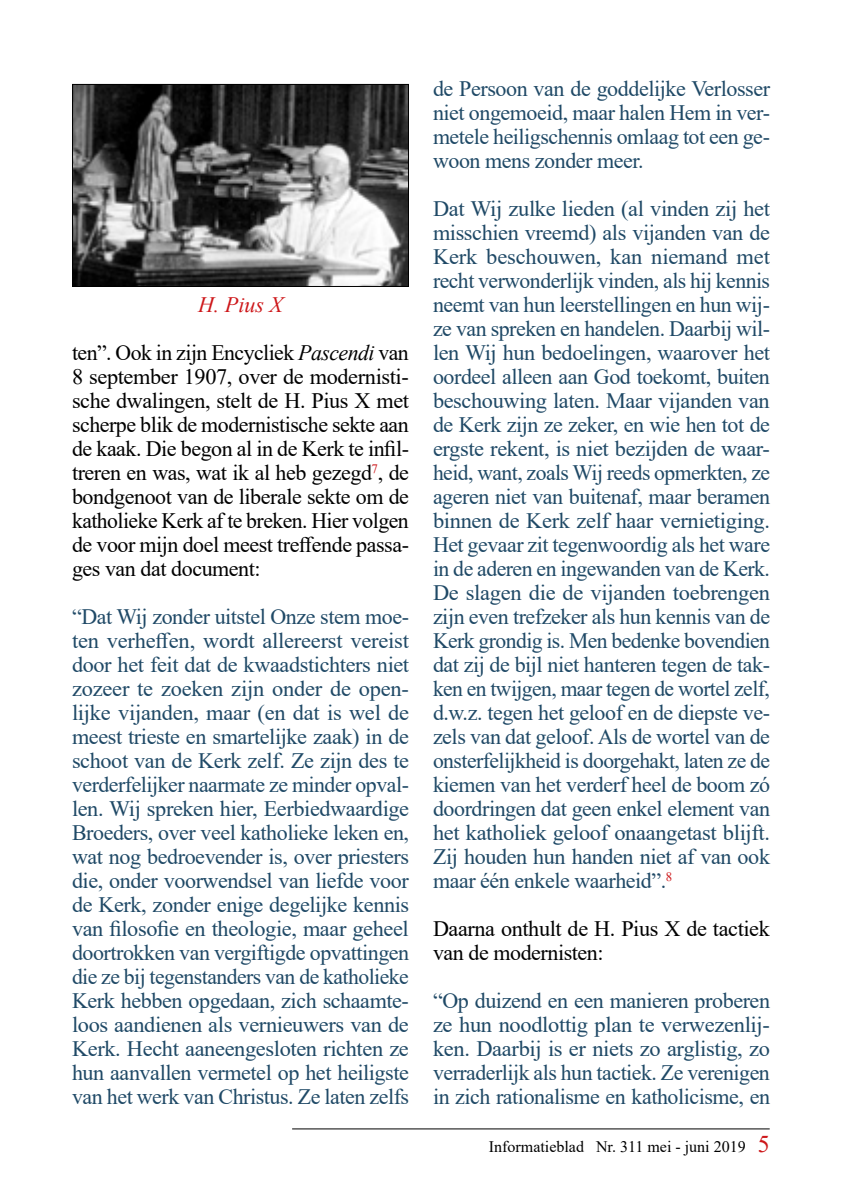
<style>
.page{position:relative;width:842px;height:1191px;background:#fff}
.page>*{position:absolute;margin:0;border:0;box-sizing:border-box;transform-origin:0 0}
.t1{font:22px/24px "Times New Roman";letter-spacing:-.02em;color:#1f4966;text-align:justify}
.t2{font:22px/24px "Times New Roman";letter-spacing:-.02em;color:#000;text-align:justify}
.t3{font:italic 22px "Times New Roman";color:#cd171a}
.t4{font:16px "Times New Roman";color:#000}
.s1{font-style:italic}
.s2{font-size:24px;color:#cd171a}
</style>
<div class="page">
<hr style="left:292px;top:1128px;width:478px;height:1px;background:#000">
<img style="left:74px;top:86px;width:333px;height:199px">
<div style="left:72px;top:84px;width:337px;height:203px;border:1px solid #000"></div>
<p class="t3" style="left:198px;top:289px;width:86px">H. Pius X</p>
<p class="t2" style="left:72px;top:340px;width:339px">ten”. Ook in zijn Encycliek <span class="s1">Pascendi</span> van 8 september 1907, over de modernisti&shy;sche dwalingen, stelt de H. Pius X met scherpe blik de modernistische sekte aan de kaak. Die begon al in de Kerk te infil&shy;treren en was, wat ik al heb gezegd<sup>7</sup>, de bondgenoot van de liberale sekte om de katholieke Kerk af te breken. Hier volgen de voor mijn doel meest treffende passa&shy;ges van dat document:</p>
<p class="t1" style="left:72px;top:604px;width:339px">“Dat Wij zonder uitstel Onze stem moe&shy;ten verheffen, wordt allereerst vereist door het feit dat de kwaadstichters niet zozeer te zoeken zijn onder de open&shy;lijke vijanden, maar (en dat is wel de meest trieste en smartelijke zaak) in de schoot van de Kerk zelf. Ze zijn des te verderfelijker naarmate ze minder opval&shy;len. Wij spreken hier, Eerbiedwaardige Broeders, over veel katholieke leken en, wat nog bedroevender is, over priesters die, onder voorwendsel van liefde voor de Kerk, zonder enige degelijke kennis van filosofie en theologie, maar geheel doortrokken van vergiftigde opvattingen die ze bij tegenstanders van de katholieke Kerk hebben opgedaan, zich schaamte&shy;loos aandienen als vernieuwers van de Kerk. Hecht aaneengesloten richten ze hun aanvallen vermetel op het heiligste van het werk van Christus. Ze laten zelfs</p>
<p class="t1" style="left:433px;top:76px;width:338px">de Persoon van de goddelijke Verlosser niet ongemoeid, maar halen Hem in ver&shy;metele heiligschennis omlaag tot een ge&shy;woon mens zonder meer.</p>
<p class="t1" style="left:433px;top:196px;width:339px">Dat Wij zulke lieden (al vinden zij het misschien vreemd) als vijanden van de Kerk beschouwen, kan niemand met recht verwonderlijk vinden, als hij kennis neemt van hun leerstellingen en hun wij&shy;ze van spreken en handelen. Daarbij wil&shy;len Wij hun bedoelingen, waarover het oordeel alleen aan God toekomt, buiten beschouwing laten. Maar vijanden van de Kerk zijn ze zeker, en wie hen tot de ergste rekent, is niet bezijden de waar&shy;heid, want, zoals Wij reeds opmerkten, ze ageren niet van buitenaf, maar beramen binnen de Kerk zelf haar vernietiging.<br>Het gevaar zit tegenwoordig als het ware in de aderen en ingewanden van de Kerk.<br>De slagen die de vijanden toebrengen zijn even trefzeker als hun kennis van de Kerk grondig is. Men bedenke bovendien dat zij de bijl niet hanteren tegen de tak&shy;ken en twijgen, maar tegen de wortel zelf, d.w.z. tegen het geloof en de diepste ve&shy;zels van dat geloof. Als de wortel van de onsterfelijkheid is doorgehakt, laten ze de kiemen van het verderf heel de boom zó doordringen dat geen enkel element van het katholiek geloof onaangetast blijft.<br>Zij houden hun handen niet af van ook maar één enkele waarheid”.<sup>8</sup></p>
<p class="t2" style="left:433px;top:916px;width:338px">Daarna onthult de H. Pius X de tactiek van de modernisten:</p>
<p class="t1" style="left:433px;top:988px;width:338px">“Op duizend en een manieren proberen ze hun noodlottig plan te verwezenlij&shy;ken. Daarbij is er niets zo arglistig, zo verraderlijk als hun tactiek. Ze verenigen in zich rationalisme en katholicisme, en</p>
<p class="t4" style="left:489px;top:1134px;width:282px">Informatieblad Nr. 311 mei - juni 2019 <span class="s2">5</span></p>
</div>
